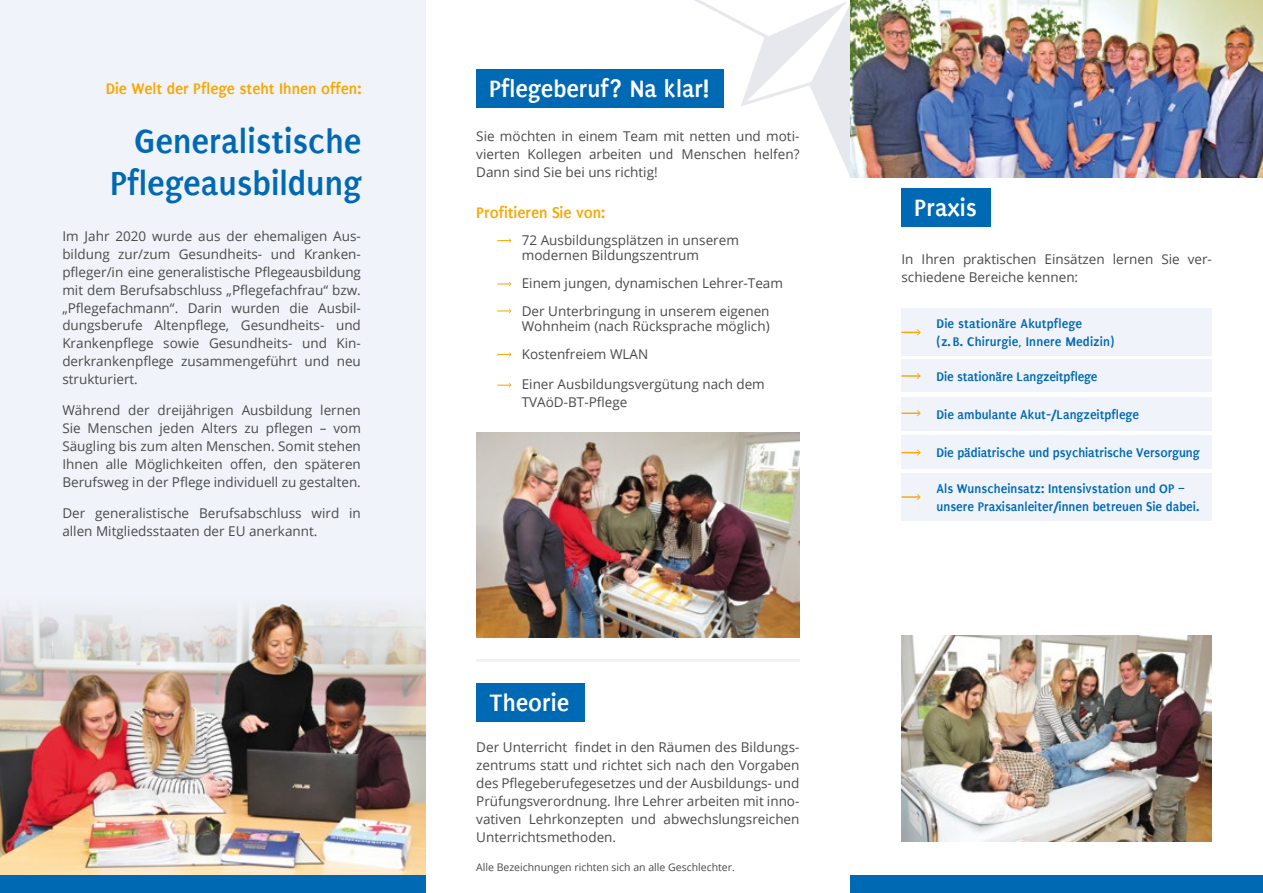
<style>
.page{position:relative;width:1263px;height:893px;background:#fff}
.page>*{position:absolute;margin:0;border:0;box-sizing:border-box;transform-origin:0 0}
.t1{font:700 36px/42px "Puritan";color:#0069b4;text-align:right}
.t2{font:700 25.5px "Puritan";color:#fff}
.t3{font:700 16.5px "Puritan";color:#f8a800}
.t4{font:13.5px/18px "Open Sans";color:#4a4a49}
.t5{font:700 13.5px/18px "Puritan";color:#0069b4}
.t6{font:10.5px "Open Sans";color:#4a4a49}
</style>
<div class="page">
<hr style="left:425px;top:0;width:1px;height:893px;background:#9d9d9c">
<hr style="left:850px;top:0;width:1px;height:893px;background:#9d9d9c">
<div style="left:476px;top:69px;width:248px;height:39px;background:#0069b4"></div>
<div style="left:476px;top:683px;width:109px;height:39px;background:#0069b4"></div>
<div style="left:0;top:0;width:425px;height:892px;background:#f0f3f9"></div>
<img style="left:0;top:604px;width:425px;height:271px">
<img style="left:476px;top:433px;width:323px;height:204px">
<div style="left:0;top:875px;width:425px;height:18px;background:#0069b4"></div>
<svg style="left:694px;top:0;width:329px;height:179px"></svg>
<svg style="left:743px;top:1px;width:107px;height:173px"></svg>
<svg style="left:497px;top:238px;width:14px;height:5px"></svg>
<svg style="left:497px;top:309px;width:14px;height:4px"></svg>
<svg style="left:497px;top:352px;width:14px;height:5px"></svg>
<svg style="left:497px;top:383px;width:14px;height:4px"></svg>
<svg style="left:497px;top:282px;width:14px;height:4px"></svg>
<hr style="left:476px;top:659px;width:323px;height:2px;background:#f0f3f9">
<img style="left:850px;top:0;width:413px;height:177px">
<div style="left:901px;top:188px;width:90px;height:39px;background:#0069b4"></div>
<div style="left:850px;top:875px;width:413px;height:18px;background:#0069b4"></div>
<div style="left:901px;top:308px;width:311px;height:47px;background:#f0f3f9"></div>
<div style="left:901px;top:473px;width:311px;height:47px;background:#f0f3f9"></div>
<div style="left:901px;top:397px;width:311px;height:33px;background:#f0f3f9"></div>
<div style="left:901px;top:435px;width:311px;height:34px;background:#f0f3f9"></div>
<div style="left:901px;top:360px;width:311px;height:32px;background:#f0f3f9"></div>
<svg style="left:901px;top:329px;width:19px;height:6px"></svg>
<svg style="left:901px;top:494px;width:19px;height:6px"></svg>
<svg style="left:901px;top:373px;width:19px;height:6px"></svg>
<svg style="left:901px;top:410px;width:19px;height:6px"></svg>
<svg style="left:901px;top:450px;width:19px;height:6px"></svg>
<img style="left:901px;top:636px;width:311px;height:206px">
<p class="t3" style="left:106px;top:80px;width:257px">Die Welt der Pflege steht Ihnen offen:</p>
<h1 class="t1" style="left:110px;top:121px;width:253px">Generalistische<br>Pflegeausbildung</h1>
<p class="t4" style="left:62px;top:226px;width:300px;text-align:justify">Im Jahr 2020 wurde aus der ehemaligen Aus&shy;bildung zur/zum Gesundheits- und Kranken&shy;pfleger/in eine generalistische Pflegeausbildung mit dem Berufsabschluss „Pflegefachfrau“ bzw. „Pflegefachmann“. Darin wurden die Ausbil&shy;dungsberufe Altenpflege, Gesundheits- und Krankenpflege sowie Gesundheits- und Kin&shy;derkrankenpflege zusammengeführt und neu strukturiert.</p>
<p class="t4" style="left:62px;top:401px;width:300px;text-align:justify">Während der dreijährigen Ausbildung lernen Sie Menschen jeden Alters zu pflegen – vom Säugling bis zum alten Menschen. Somit stehen Ihnen alle Möglichkeiten offen, den späteren Berufsweg in der Pflege individuell zu gestalten.</p>
<p class="t4" style="left:62px;top:504px;width:300px">Der generalistische Berufsabschluss wird in allen Mitgliedsstaaten der EU anerkannt.</p>
<h2 class="t2" style="left:489px;top:74px;width:222px">Pflegeberuf? Na klar!</h2>
<p class="t4" style="left:476px;top:127px;width:325px;text-align:justify">Sie möchten in einem Team mit netten und moti&shy;vierten Kollegen arbeiten und Menschen helfen?<br>Dann sind Sie bei uns richtig!</p>
<p class="t3" style="left:476px;top:203px;width:130px">Profitieren Sie von:</p>
<p class="t4" style="left:522px;top:233px;width:219px;line-height:15px">72 Ausbildungsplätzen in unserem modernen Bildungszentrum</p>
<p class="t4" style="left:522px;top:269px;width:263px;line-height:27.8px">Einem jungen, dynamischen Lehrer-Team<br>Der Unterbringung in unserem eigenen</p>
<p class="t4" style="left:522px;top:312px;width:249px;line-height:27.8px">Wohnheim (nach Rücksprache möglich)<br>Kostenfreiem WLAN</p>
<p class="t4" style="left:522px;top:375px;width:245px">Einer Ausbildungsvergütung nach dem<br>TVAöD-BT-Pflege</p>
<h2 class="t2" style="left:489px;top:688px;width:82px">Theorie</h2>
<p class="t4" style="left:476px;top:738px;width:325px;text-align:justify">Der Unterricht findet in den Räumen des Bildungs&shy;zentrums statt und richtet sich nach den Vorgaben des Pflegeberufegesetzes und der Ausbildungs- und Prüfungsverordnung. Ihre Lehrer arbeiten mit inno&shy;vativen Lehrkonzepten und abwechslungsreichen Unterrichtsmethoden.</p>
<p class="t6" style="left:476px;top:860px;width:260px">Alle Bezeichnungen richten sich an alle Geschlechter.</p>
<h2 class="t2" style="left:914px;top:194px;width:64px">Praxis</h2>
<p class="t4" style="left:901px;top:250px;width:312px">In Ihren praktischen Einsätzen lernen Sie ver&shy;schiedene Bereiche kennen:</p>
<p class="t5" style="left:936px;top:315px;width:179px">Die stationäre Akutpflege<br>(z. B. Chirurgie, Innere Medizin)</p>
<p class="t5" style="left:936px;top:367px;width:162px">Die stationäre Langzeitpflege</p>
<p class="t5" style="left:936px;top:405px;width:204px">Die ambulante Akut-/Langzeitpflege</p>
<p class="t5" style="left:936px;top:443px;width:264px">Die pädiatrische und psychiatrische Versorgung</p>
<p class="t5" style="left:936px;top:480px;width:264px">Als Wunscheinsatz: Intensivstation und OP – unsere Praxisanleiter/innen betreuen Sie dabei.</p>
</div>
